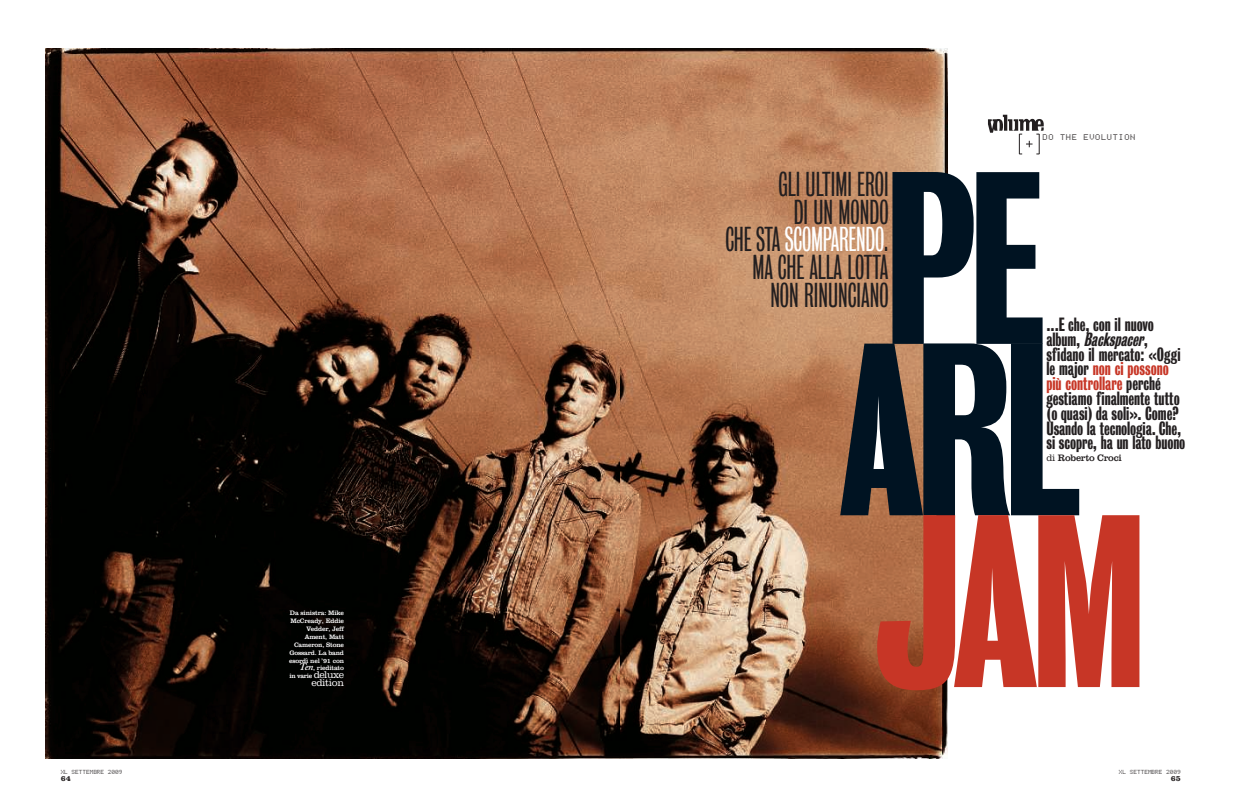
<style>
.page{position:relative;width:1241px;height:806px;background:#fff}
.page>*{position:absolute;margin:0;border:0;box-sizing:border-box;transform-origin:0 0}
.t1{font:31.5px/27.6px "Bureau Grotesque One One";color:#231f20;text-align:right}
.t2{font:17.5px/14.8px "Bureau Grotesque One Five";letter-spacing:-.005em;color:#231f20}
.t3{font:300 10.06px "Clarendon BT";letter-spacing:-.035em;color:#fff}
.t4{font:9.62px "Clarendon BT";letter-spacing:-.025em;color:#231f20}
.t5{font:9.19px "Bubbledot ICG Fine Pos";letter-spacing:.085em;color:#231f20}
.t6{font:700 7.88px "Clarendon BT";color:#231f20}
.t7{font:6.56px/7.9px "Clarendon BT";letter-spacing:-.025em;color:#fff;text-align:right}
.t8{font:6.56px "Bubbledot ICG Fine Pos";color:#231f20}
.s1{font-family:"Adobe Caslon";font-weight:600;font-style:italic;font-size:10.06px}
.s2{font-weight:300;font-size:10.06px}
.s3{color:#fff}
.s4{font-style:italic}
.s5{color:#c73626}
.s6{font-weight:300}
</style>
<div class="page">
<svg style="left:988px;top:115px;width:55px;height:40px"></svg>
<img style="left:45px;top:49px;width:575px;height:710px">
<svg style="left:620px;top:49px;width:327px;height:710px;background:#a77656"></svg>
<svg style="left:840px;top:343px;width:238px;height:175px;fill:#001322"></svg>
<svg style="left:892px;top:172px;width:150px;height:172px"></svg>
<svg style="left:877px;top:515px;width:262px;height:175px;fill:#c73626"></svg>
<p class="t8" style="left:61px;top:768px;width:63px">XL SETTEMBRE 2009</p>
<p class="t6" style="left:61px;top:773px;width:12px">64</p>
<p class="t7" style="left:289px;top:609px;width:56px">Da sinistra: Mike<br>McCready, Eddie<br>Vedder, Jeff<br>Ament, Matt<br>Cameron, Stone<br>Gossard. La band esordì nel ’91 con<br><span class="s1">Ten</span>, rieditato<br>in varie <span class="s2">deluxe</span></p>
<p class="t3" style="left:311px;top:677px;width:34px">edition</p>
<p class="t1" style="left:725px;top:172px;width:165px">GLI ULTIMI EROI<br>DI UN MONDO<br>CHE STA<span class="s3">SCOMPARENDO</span>.<br>MA CHE ALLA LOTTA<br>NON RINUNCIANO</p>
<p class="t5" style="left:1042px;top:131px;width:94px">DO THE EVOLUTION</p>
<p class="t2" style="left:1046px;top:318px;width:140px">...E che, con il nuovo<br>a l b u m , <span class="s4">Backspacer</span>, sfidano il mercato: «Oggi le major <span class="s5">non ci possono più controllare</span> perché gestiamo finalmente tutto (o quasi) da soli». Come?<br>Usando la tecnologia. Che, si scopre, ha un lato buono</p>
<p class="t4" style="left:1046px;top:452px;width:77px"><span class="s6">di</span> Roberto Croci</p>
<p class="t8" style="left:1118px;top:768px;width:63px">XL SETTEMBRE 2009</p>
<p class="t6" style="left:1170px;top:773px;width:12px">65</p>
</div>
